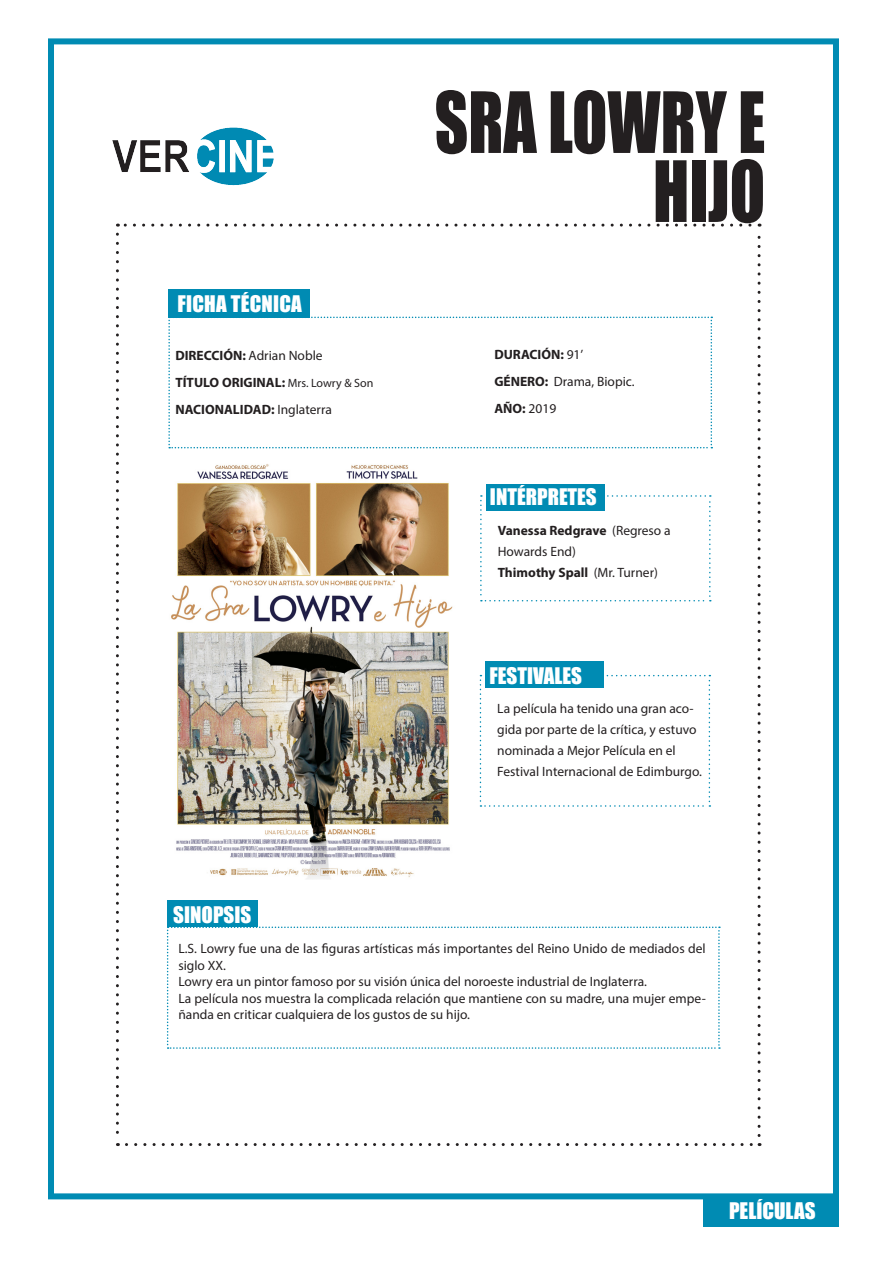
<style>
.page{position:relative;width:893px;height:1263px;background:#fff}
.page>*{position:absolute;margin:0;border:0;box-sizing:border-box;transform-origin:0 0}
.t1{font:78px "Impact";color:#231f20;scale:.84 1}
.t2{font:21px "Impact";color:#fff}
.t3{font:13.5px/21px "Myriad Pro";color:#231f20}
.t4{font:700 13.5px "Myriad Pro";color:#231f20}
.s1{font-weight:700}
.s2{font-weight:400;font-size:12px}
.s3{font-weight:400}
</style>
<div class="page">
<div style="left:48px;top:38px;width:791px;height:1161px;border:6px solid #008bb3"></div>
<svg style="left:116px;top:234px;width:3px;height:912px"></svg>
<svg style="left:126px;top:1143px;width:634px;height:3px"></svg>
<svg style="left:758px;top:224px;width:3px;height:911px"></svg>
<svg style="left:117px;top:224px;width:633px;height:3px"></svg>
<svg style="left:167px;top:926px;width:553px;height:123px"></svg>
<svg style="left:168px;top:317px;width:544px;height:131px"></svg>
<div style="left:168px;top:290px;width:142px;height:28px;background:#008bb3"></div>
<svg style="left:480px;top:495px;width:231px;height:106px"></svg>
<div style="left:486px;top:484px;width:119px;height:27px;background:#008bb3"></div>
<div style="left:167px;top:900px;width:91px;height:26px;background:#008bb3"></div>
<img style="left:112px;top:127px;width:162px;height:59px">
<div style="left:704px;top:1199px;width:135px;height:28px;background:#008bb3"></div>
<img style="left:171px;top:464px;width:282px;height:415px">
<svg style="left:480px;top:675px;width:230px;height:132px"></svg>
<div style="left:485px;top:661px;width:119px;height:27px;background:#008bb3"></div>
<p class="t2" style="left:178px;top:288px;width:126px">FICHA TÉCNICA</p>
<p class="t3" style="left:175px;top:344px;width:149px"><span class="s1">DIRECCIÓN:</span> Adrian Noble</p>
<p class="t4" style="left:175px;top:373px;width:200px">TÍTULO ORIGINAL: <span class="s2">Mrs. Lowry &amp; Son</span></p>
<p class="t4" style="left:175px;top:400px;width:158px">NACIONALIDAD: <span class="s3">Inglaterra</span></p>
<p class="t2" style="left:173px;top:898px;width:80px">SINOPSIS</p>
<p class="t1" style="left:435px;top:62px;width:395px">SRA LOWRY E</p>
<p class="t1" style="left:653px;top:131px;width:135px">HIJO</p>
<p class="t4" style="left:494px;top:345px;width:91px">DURACIÓN: <span class="s3">91’</span></p>
<p class="t3" style="left:494px;top:371px;width:142px"><span class="s1">GÉNERO:</span> Drama, Biopic.</p>
<p class="t4" style="left:494px;top:399px;width:63px">AÑO: <span class="s3">2019</span></p>
<p class="t2" style="left:490px;top:480px;width:108px">INTÉRPRETES</p>
<p class="t3" style="left:498px;top:520px;width:175px"><span class="s1">Vanessa Redgrave</span> (Regreso a<br>Howards End)</p>
<p class="t4" style="left:498px;top:564px;width:162px">Thimothy Spall <span class="s3">(Mr. Turner)</span></p>
<p class="t2" style="left:490px;top:659px;width:94px">FESTIVALES</p>
<p class="t3" style="left:497px;top:698px;width:206px">La película ha tenido una gran aco&shy;gida por parte de la crítica, y estuvo nominada a Mejor Película en el Festival Internacional de Edimburgo.</p>
<p class="t3" style="left:178px;top:940px;width:529px;line-height:16.5px">L.S. Lowry fue una de las figuras artísticas más importantes del Reino Unido de mediados del siglo XX.</p>
<p class="t3" style="left:178px;top:971px;width:470px">Lowry era un pintor famoso por su visión única del noroeste industrial de Inglaterra.</p>
<p class="t3" style="left:178px;top:990px;width:529px;line-height:16.5px">La película nos muestra la complicada relación que mantiene con su madre, una mujer empe&shy;ñanda en criticar cualquiera de los gustos de su hijo.</p>
<p class="t2" style="left:729px;top:1195px;width:88px">PELÍCULAS</p>
</div>
